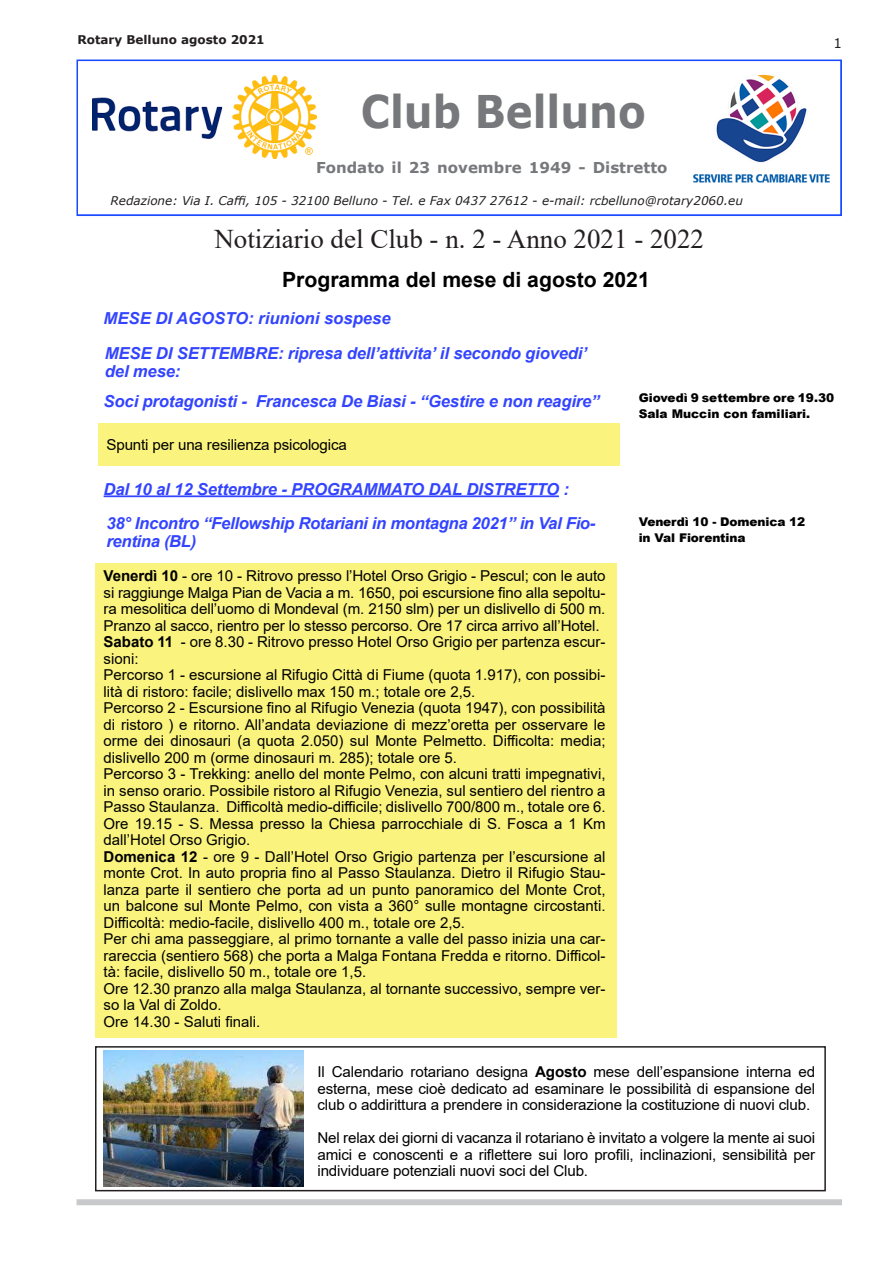
<style>
.page{position:relative;width:893px;height:1263px;background:#fff}
.page>*{position:absolute;margin:0;border:0;box-sizing:border-box;transform-origin:0 0}
.t1{font:700 45px "Verdana";color:#76787b;scale:.9 1}
.t2{font:27px "Times New Roman";color:#231f20}
.t3{font:700 21px "Arial";color:#000}
.t4{font:italic 700 16.5px/18px "Arial";letter-spacing:-.01em;color:#34f}
.t5{font:15px/16.5px "Arial";color:#000;text-align:justify}
.t6{font:700 15px "Verdana";color:#76787b}
.t7{font:13.5px "Verdana";color:#231f20}
.t8{font:italic 12px "Verdana";color:#231f20}
.t9{font:900 12px/16.5px "Arial";color:#000}
.t10{font:700 12px "Verdana";color:#231f20}
.s1{font-weight:700}
</style>
<div class="page">
<div style="left:77px;top:1199px;width:765px;height:6px;background:#c8c9cb"></div>
<div style="left:95px;top:1046px;width:731px;height:145px;border:2px solid #231f20"></div>
<div style="left:95px;top:563px;width:522px;height:475px;background:#faf37d"></div>
<div style="left:98px;top:423px;width:521px;height:42px;background:#faf37d"></div>
<div style="left:76px;top:60px;width:766px;height:156px;border:2px solid #1a4aff"></div>
<img style="left:693px;top:74px;width:137px;height:109px">
<img style="left:92px;top:75px;width:224px;height:84px">
<hr style="left:104px;top:495px;width:455px;height:2px;background:#34f">
<img style="left:104px;top:1051px;width:200px;height:136px">
<p class="t10" style="left:77px;top:31px;width:189px">Rotary Belluno agosto 2021</p>
<p class="t7" style="left:833px;top:34px;width:10px">1</p>
<h1 class="t1" style="left:361px;top:80px;width:318px">Club Belluno</h1>
<p class="t6" style="left:316px;top:157px;width:353px">Fondato il 23 novembre 1949 - Distretto</p>
<p class="t8" style="left:111px;top:192px;width:634px">Redazione: Via I. Caffi, 105 - 32100 Belluno - Tel. e Fax 0437 27612 - e-mail: rcbelluno@rotary2060.eu</p>
<h2 class="t2" style="left:214px;top:220px;width:491px">Notiziario del Club - n. 2 - Anno 2021 - 2022</h2>
<h3 class="t3" style="left:282px;top:265px;width:369px">Programma del mese di agosto 2021</h3>
<p class="t4" style="left:104px;top:310px;width:289px">MESE DI AGOSTO: riunioni sospese</p>
<p class="t4" style="left:105px;top:344px;width:484px">MESE DI SETTEMBRE: ripresa dell’attivita’ il secondo giovedi’ del mese:</p>
<p class="t4" style="left:104px;top:392px;width:497px">Soci protagonisti - Francesca De Biasi - “Gestire e non reagire”</p>
<p class="t5" style="left:106px;top:436px;width:242px">Spunti per una resilienza psicologica</p>
<p class="t4" style="left:104px;top:480px;width:467px">Dal 10 al 12 Settembre - PROGRAMMATO DAL DISTRETTO :</p>
<p class="t4" style="left:106px;top:515px;width:490px">38° Incontro “Fellowship Rotariani in montagna 2021” in Val Fio&shy;rentina (BL)</p>
<p class="t5" style="left:104px;top:567px;width:503px;text-align:left"><span class="s1">Venerdì 10</span> - ore 10 - Ritrovo presso l’Hotel Orso Grigio - Pescul; con le auto si raggiunge Malga Pian de Vacia a m. 1650, poi escursione fino alla sepoltu&shy;ra mesolitica dell’uomo di Mondeval (m. 2150 slm) per un dislivello di 500 m.<br>Pranzo al sacco, rientro per lo stesso percorso. Ore 17 circa arrivo all’Hotel.<br><span class="s1">Sabato 11</span> - ore 8.30 - Ritrovo presso Hotel Orso Grigio per partenza escur&shy;sioni:<br>Percorso 1 - escursione al Rifugio Città di Fiume (quota 1.917), con possibi&shy;lità di ristoro: facile; dislivello max 150 m.; totale ore 2,5.<br>Percorso 2 - Escursione fino al Rifugio Venezia (quota 1947), con possibilità di ristoro ) e ritorno. All’andata deviazione di mezz’oretta per osservare le orme dei dinosauri (a quota 2.050) sul Monte Pelmetto. Difficolta: media; dislivello 200 m (orme dinosauri m. 285); totale ore 5.<br>Percorso 3 - Trekking: anello del monte Pelmo, con alcuni tratti impegnativi, in senso orario. Possibile ristoro al Rifugio Venezia, sul sentiero del rientro a Passo Staulanza. Difficoltà medio-difficile; dislivello 700/800 m., totale ore 6.<br>Ore 19.15 - S. Messa presso la Chiesa parrocchiale di S. Fosca a 1 Km dall’Hotel Orso Grigio.<br><span class="s1">Domenica 12</span> - ore 9 - Dall’Hotel Orso Grigio partenza per l’escursione al monte Crot. In auto propria fino al Passo Staulanza. Dietro il Rifugio Stau&shy;lanza parte il sentiero che porta ad un punto panoramico del Monte Crot, un balcone sul Monte Pelmo, con vista a 360° sulle montagne circostanti.<br>Difficoltà: medio-facile, dislivello 400 m., totale ore 2,5.<br>Per chi ama passeggiare, al primo tornante a valle del passo inizia una car&shy;rareccia (sentiero 568) che porta a Malga Fontana Fredda e ritorno. Difficol&shy;tà: facile, dislivello 50 m., totale ore 1,5.<br>Ore 12.30 pranzo alla malga Staulanza, al tornante successivo, sempre ver&shy;so la Val di Zoldo.<br>Ore 14.30 - Saluti finali.</p>
<p class="t9" style="left:639px;top:389px;width:197px">Giovedì 9 settembre ore 19.30<br>Sala Muccin con familiari.</p>
<p class="t9" style="left:639px;top:513px;width:168px">Venerdì 10 - Domenica 12 in Val Fiorentina</p>
<p class="t5" style="left:317px;top:1064px;width:499px">Il Calendario rotariano designa <span class="s1">Agosto</span> mese dell’espansione interna ed esterna, mese cioè dedicato ad esaminare le possibilità di espansione del club o addirittura a prendere in considerazione la costituzione di nuovi club.</p>
<p class="t5" style="left:317px;top:1130px;width:499px">Nel relax dei giorni di vacanza il rotariano è invitato a volgere la mente ai suoi amici e conoscenti e a riflettere sui loro profili, inclinazioni, sensibilità per individuare potenziali nuovi soci del Club.</p>
</div>
